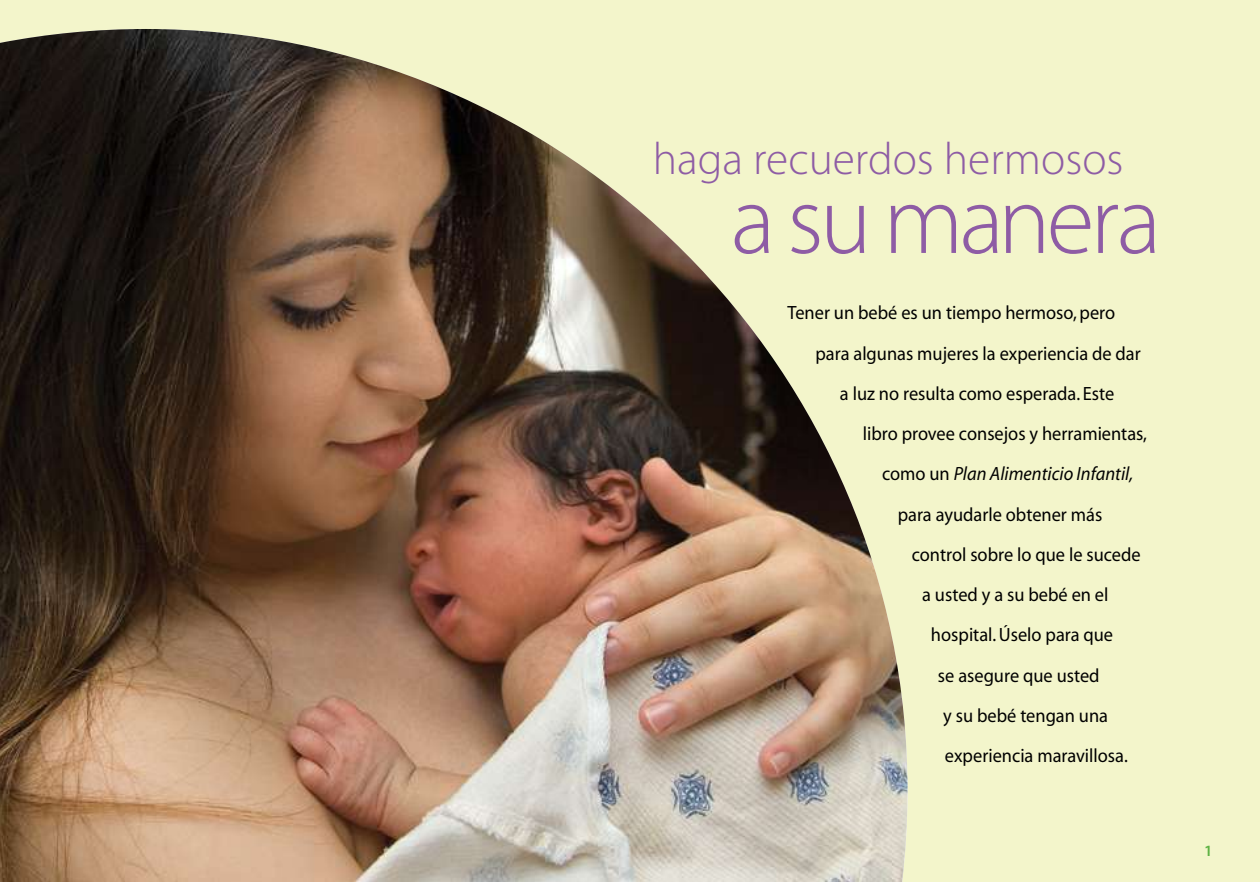
<style>
.page{position:relative;width:1260px;height:882px;background:#f3f5cb}
.page>*{position:absolute;margin:0;border:0;box-sizing:border-box;transform-origin:0 0}
.t1{font:98px "Myriad MM 215 600";letter-spacing:-.04em;color:#8e5ca5}
.t2{font:45.5px "Myriad MM 215 600";color:#8e5ca5}
.t3{font:19.25px "Myriad MM 400 600";color:#000;scale:.95 1}
.t4{font:19.25px "Myriad MM It 400 600";color:#000;scale:.95 1}
.t5{font:15.75px "Myriad MM 565 600";color:#5db243}
.s1{font-family:"Myriad MM 400 600"}
</style>
<div class="page">
<img style="left:0;top:29px;width:908px;height:853px">
<h2 class="t2" style="left:653px;top:137px;width:472px">haga recuerdos hermosos</h2>
<h1 class="t1" style="left:731px;top:173px;width:432px">a su manera</h1>
<p class="t3" style="left:788px;top:304px;width:347px">Tener un bebé es un tiempo hermoso, pero</p>
<p class="t3" style="left:816px;top:344px;width:344px">para algunas mujeres la experiencia de dar</p>
<p class="t3" style="left:840px;top:384px;width:290px">a luz no resulta como esperada. Este</p>
<p class="t3" style="left:863px;top:424px;width:301px">libro provee consejos y herramientas,</p>
<p class="t4" style="left:882px;top:465px;width:266px"><span class="s1">como un</span> Plan Alimenticio Infantil,</p>
<p class="t3" style="left:898px;top:505px;width:217px">para ayudarle obtener más</p>
<p class="t3" style="left:912px;top:545px;width:243px">control sobre lo que le sucede</p>
<p class="t3" style="left:922px;top:585px;width:198px">a usted y a su bebé en el</p>
<p class="t3" style="left:931px;top:626px;width:193px">hospital. Úselo para que</p>
<p class="t3" style="left:938px;top:666px;width:172px">se asegure que usted</p>
<p class="t3" style="left:943px;top:706px;width:175px">y su bebé tengan una</p>
<p class="t3" style="left:945px;top:746px;width:194px">experiencia maravillosa.</p>
<p class="t5" style="left:1204px;top:843px;width:10px">1</p>
</div>
